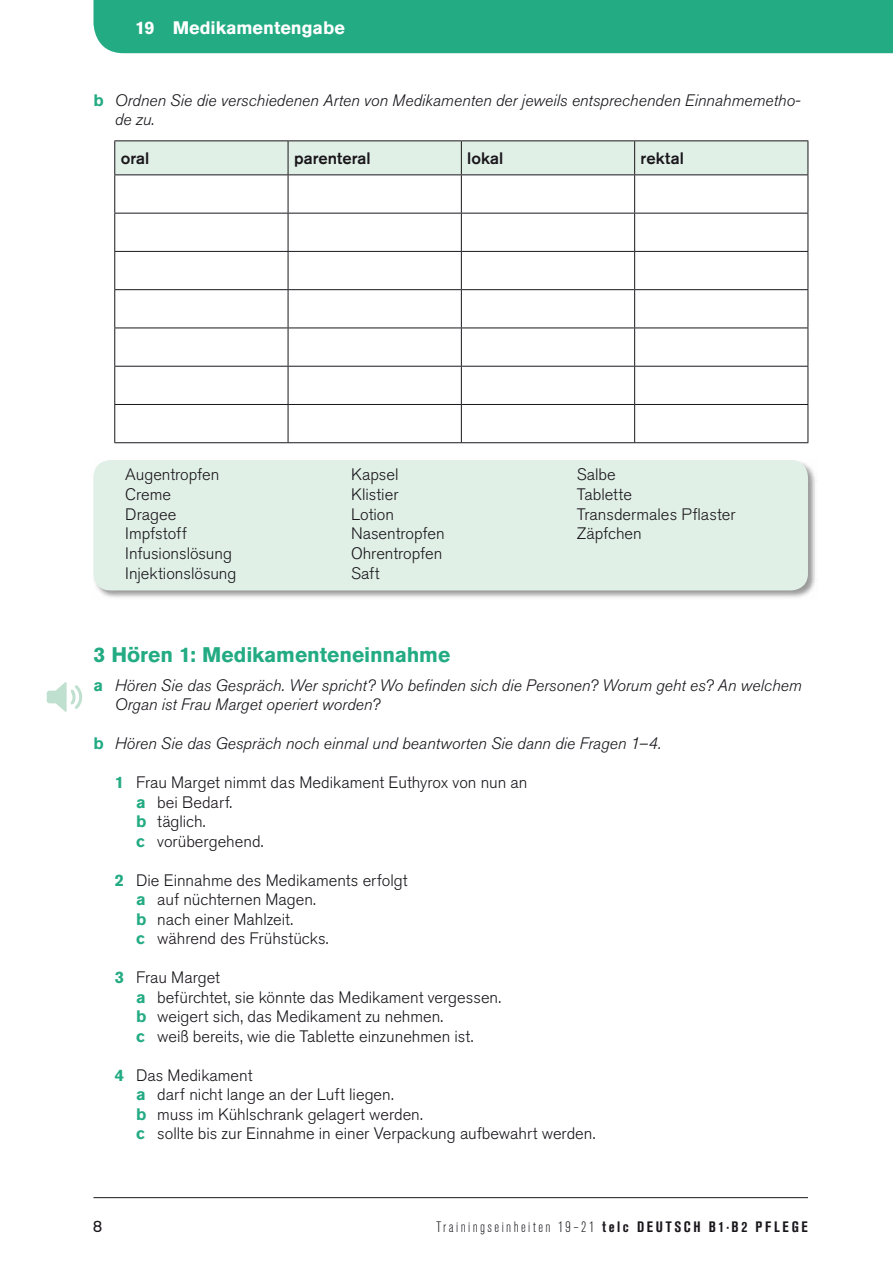
<style>
.page{position:relative;width:893px;height:1263px;background:#fff}
.page>*{position:absolute;margin:0;border:0;box-sizing:border-box;transform-origin:0 0}
.t1{font:700 21px "Akzidenz Grotesk Pro";color:#23ab83}
.t2{font:700 18px "Akzidenz Grotesk Pro";color:#fff}
.t3{font:300 16.5px/19.8px "Akzidenz Grotesk Pro";color:#1a171c}
.t4{font:italic 300 16.5px/19.5px "Akzidenz Grotesk Pro";color:#1a171c}
.t5{font:500 16.5px "Akzidenz Grotesk Pro";color:#1a171c}
.t6{font:16.5px "Akzidenz Grotesk Pro";color:#1a171c}
.t7{font:300 condensed 15px "Akzidenz Grotesk Pro";letter-spacing:.16em;color:#1a171c}
.s1{font-weight:700;font-style:normal;color:#23ab83}
.s2{font-weight:700;color:#23ab83}
.s3{font-weight:700}
</style>
<div class="page">
<div style="left:93px;top:0;width:800px;height:53px;background:#23ab83"></div>
<hr style="left:93px;top:1197px;width:715px;height:1px;background:#1a171c">
<div style="left:115px;top:141px;width:692px;height:34px;background:#e1f0e7"></div>
<hr style="left:114px;top:140px;width:174px;height:1px;background:#1a171c">
<hr style="left:114px;top:141px;width:1px;height:34px;background:#1a171c">
<hr style="left:288px;top:140px;width:173px;height:1px;background:#1a171c">
<hr style="left:288px;top:141px;width:1px;height:34px;background:#1a171c">
<hr style="left:461px;top:140px;width:174px;height:1px;background:#1a171c">
<hr style="left:461px;top:141px;width:1px;height:34px;background:#1a171c">
<hr style="left:635px;top:140px;width:173px;height:1px;background:#1a171c">
<hr style="left:634px;top:141px;width:1px;height:34px;background:#1a171c">
<hr style="left:807px;top:141px;width:1px;height:34px;background:#1a171c">
<hr style="left:114px;top:175px;width:174px;height:1px;background:#1a171c">
<hr style="left:114px;top:175px;width:1px;height:38px;background:#1a171c">
<hr style="left:288px;top:175px;width:173px;height:1px;background:#1a171c">
<hr style="left:288px;top:175px;width:1px;height:38px;background:#1a171c">
<hr style="left:461px;top:175px;width:174px;height:1px;background:#1a171c">
<hr style="left:461px;top:175px;width:1px;height:38px;background:#1a171c">
<hr style="left:635px;top:175px;width:173px;height:1px;background:#1a171c">
<hr style="left:634px;top:175px;width:1px;height:38px;background:#1a171c">
<hr style="left:807px;top:175px;width:1px;height:38px;background:#1a171c">
<hr style="left:114px;top:213px;width:174px;height:1px;background:#1a171c">
<hr style="left:114px;top:214px;width:1px;height:37px;background:#1a171c">
<hr style="left:288px;top:213px;width:173px;height:1px;background:#1a171c">
<hr style="left:288px;top:214px;width:1px;height:37px;background:#1a171c">
<hr style="left:461px;top:213px;width:174px;height:1px;background:#1a171c">
<hr style="left:461px;top:214px;width:1px;height:37px;background:#1a171c">
<hr style="left:635px;top:213px;width:173px;height:1px;background:#1a171c">
<hr style="left:634px;top:214px;width:1px;height:37px;background:#1a171c">
<hr style="left:807px;top:214px;width:1px;height:37px;background:#1a171c">
<hr style="left:114px;top:251px;width:174px;height:1px;background:#1a171c">
<hr style="left:114px;top:252px;width:1px;height:37px;background:#1a171c">
<hr style="left:288px;top:251px;width:173px;height:1px;background:#1a171c">
<hr style="left:288px;top:252px;width:1px;height:37px;background:#1a171c">
<hr style="left:461px;top:251px;width:174px;height:1px;background:#1a171c">
<hr style="left:461px;top:252px;width:1px;height:37px;background:#1a171c">
<hr style="left:635px;top:251px;width:173px;height:1px;background:#1a171c">
<hr style="left:634px;top:252px;width:1px;height:37px;background:#1a171c">
<hr style="left:807px;top:252px;width:1px;height:37px;background:#1a171c">
<hr style="left:114px;top:289px;width:174px;height:1px;background:#1a171c">
<hr style="left:114px;top:290px;width:1px;height:38px;background:#1a171c">
<hr style="left:288px;top:289px;width:173px;height:1px;background:#1a171c">
<hr style="left:288px;top:290px;width:1px;height:38px;background:#1a171c">
<hr style="left:461px;top:289px;width:174px;height:1px;background:#1a171c">
<hr style="left:461px;top:290px;width:1px;height:38px;background:#1a171c">
<hr style="left:635px;top:289px;width:173px;height:1px;background:#1a171c">
<hr style="left:634px;top:290px;width:1px;height:38px;background:#1a171c">
<hr style="left:807px;top:290px;width:1px;height:38px;background:#1a171c">
<hr style="left:114px;top:328px;width:174px;height:1px;background:#1a171c">
<hr style="left:114px;top:328px;width:1px;height:38px;background:#1a171c">
<hr style="left:288px;top:328px;width:173px;height:1px;background:#1a171c">
<hr style="left:288px;top:328px;width:1px;height:38px;background:#1a171c">
<hr style="left:461px;top:328px;width:174px;height:1px;background:#1a171c">
<hr style="left:461px;top:328px;width:1px;height:38px;background:#1a171c">
<hr style="left:635px;top:328px;width:173px;height:1px;background:#1a171c">
<hr style="left:634px;top:328px;width:1px;height:38px;background:#1a171c">
<hr style="left:807px;top:328px;width:1px;height:38px;background:#1a171c">
<hr style="left:114px;top:366px;width:174px;height:1px;background:#1a171c">
<hr style="left:114px;top:367px;width:1px;height:37px;background:#1a171c">
<hr style="left:288px;top:366px;width:173px;height:1px;background:#1a171c">
<hr style="left:288px;top:367px;width:1px;height:37px;background:#1a171c">
<hr style="left:461px;top:366px;width:174px;height:1px;background:#1a171c">
<hr style="left:461px;top:367px;width:1px;height:37px;background:#1a171c">
<hr style="left:635px;top:366px;width:173px;height:1px;background:#1a171c">
<hr style="left:634px;top:367px;width:1px;height:37px;background:#1a171c">
<hr style="left:807px;top:367px;width:1px;height:37px;background:#1a171c">
<hr style="left:114px;top:404px;width:174px;height:1px;background:#1a171c">
<hr style="left:114px;top:405px;width:1px;height:37px;background:#1a171c">
<hr style="left:288px;top:404px;width:173px;height:1px;background:#1a171c">
<hr style="left:288px;top:405px;width:1px;height:37px;background:#1a171c">
<hr style="left:461px;top:404px;width:174px;height:1px;background:#1a171c">
<hr style="left:461px;top:405px;width:1px;height:37px;background:#1a171c">
<hr style="left:635px;top:404px;width:173px;height:1px;background:#1a171c">
<hr style="left:634px;top:405px;width:1px;height:37px;background:#1a171c">
<hr style="left:807px;top:405px;width:1px;height:37px;background:#1a171c">
<hr style="left:114px;top:442px;width:694px;height:1px;background:#1a171c">
<img style="left:94px;top:460px;width:721px;height:138px">
<div style="left:93px;top:460px;width:715px;height:130px;background:#e1f0e7;border-radius:17px"></div>
<svg style="left:47px;top:682px;width:35px;height:30px"></svg>
<p class="t2" style="left:135px;top:21px;width:211px">19 Medikamentengabe</p>
<p class="t4" style="left:115px;top:92px;width:687px;text-indent:-21px"><span class="s1">b</span> Ordnen Sie die verschiedenen Arten von Medikamenten der jeweils entsprechenden Einnahmemetho&shy;de zu.</p>
<p class="t5" style="left:121px;top:152px;width:30px">oral</p>
<p class="t5" style="left:294px;top:152px;width:78px">parenteral</p>
<p class="t5" style="left:467px;top:152px;width:37px">lokal</p>
<p class="t5" style="left:640px;top:152px;width:45px">rektal</p>
<p class="t3" style="left:125px;top:466px;width:113px">Augentropfen<br>Creme<br>Dragee<br>Impfstoff<br>Infusionslösung<br>Injektionslösung</p>
<p class="t3" style="left:351px;top:466px;width:95px">Kapsel<br>Klistier<br>Lotion<br>Nasentropfen<br>Ohrentropfen<br>Saft</p>
<p class="t3" style="left:577px;top:466px;width:160px">Salbe<br>Tablette<br>Transdermales Pflaster<br>Zäpfchen</p>
<p class="t1" style="left:93px;top:647px;width:358px">3 Hören 1: Medikamenteneinnahme</p>
<p class="t4" style="left:115px;top:677px;width:688px;text-indent:-21px"><span class="s1">a</span> Hören Sie das Gespräch. Wer spricht? Wo befinden sich die Personen? Worum geht es? An welchem<br>Organ ist Frau Marget operiert worden?</p>
<p class="t4" style="left:93px;top:735px;width:569px"><span class="s1">b</span> Hören Sie das Gespräch noch einmal und beantworten Sie dann die Fragen 1–4.</p>
<p class="t3" style="left:136px;top:774px;width:393px;text-indent:-21px"><span class="s2">1</span> Frau Marget nimmt das Medikament Euthyrox von nun an <span class="s2">a</span> bei Bedarf.<br><span class="s2">b</span> täglich.<br><span class="s2">c</span> vorübergehend.</p>
<p class="t3" style="left:136px;top:872px;width:273px;text-indent:-21px"><span class="s2">2</span> Die Einnahme des Medikaments erfolgt <span class="s2">a</span> auf nüchternen Magen.<br><span class="s2">b</span> nach einer Mahlzeit.<br><span class="s2">c</span> während des Frühstücks.</p>
<p class="t3" style="left:136px;top:969px;width:367px;text-indent:-21px"><span class="s2">3</span> Frau Marget<br><span class="s2">a</span> befürchtet, sie könnte das Medikament vergessen. <span class="s2">b</span> weigert sich, das Medikament zu nehmen.<br><span class="s2">c</span> weiß bereits, wie die Tablette einzunehmen ist.</p>
<p class="t3" style="left:136px;top:1067px;width:461px;text-indent:-21px"><span class="s2">4</span> Das Medikament<br><span class="s2">a</span> darf nicht lange an der Luft liegen.<br><span class="s2">b</span> muss im Kühlschrank gelagert werden.<br><span class="s2">c</span> sollte bis zur Einnahme in einer Verpackung aufbewahrt werden.</p>
<p class="t6" style="left:93px;top:1217px;width:11px">8</p>
<p class="t7" style="left:436px;top:1218px;width:373px">Trainingseinheiten 19–21 <span class="s3">telc DEUTSCH B1·B2 PFLEGE</span></p>
</div>
